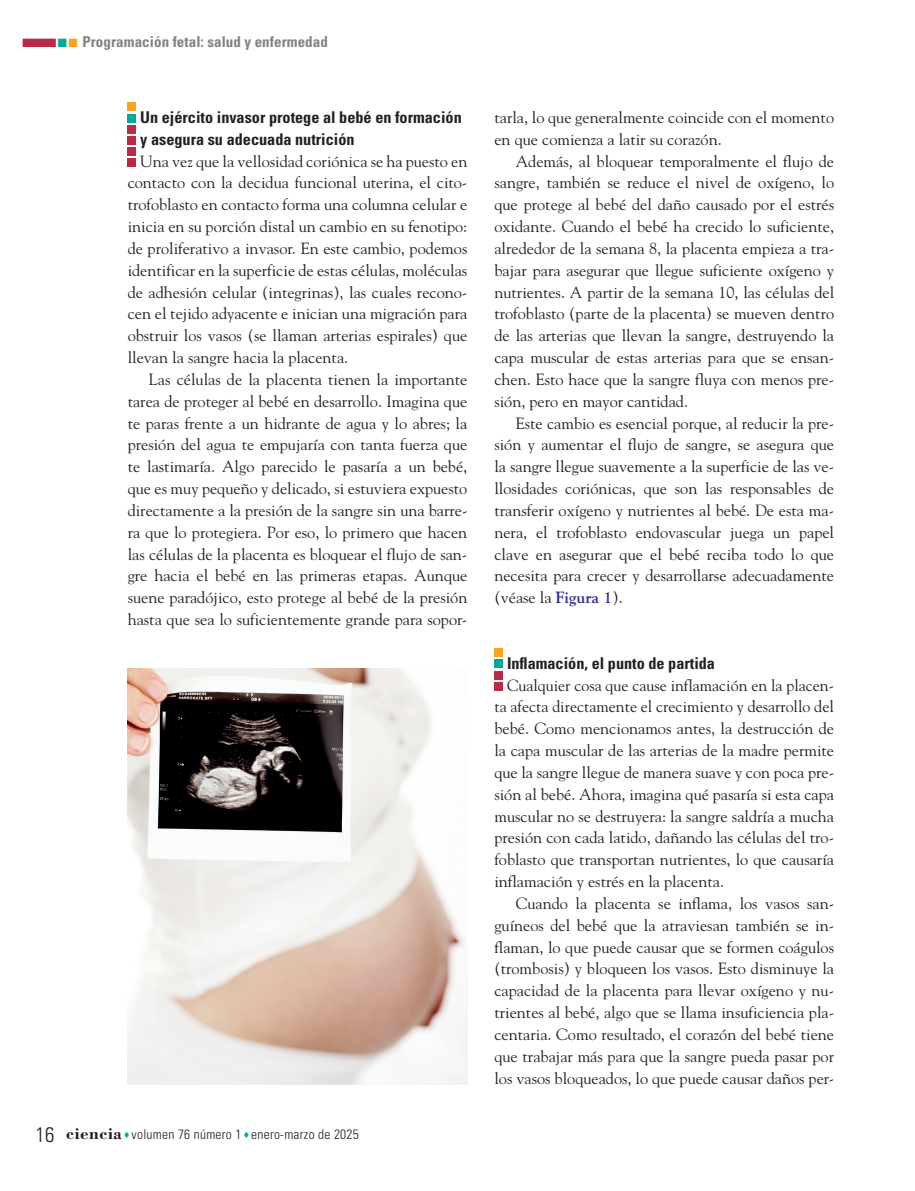
<style>
.page{position:relative;width:915px;height:1191px;background:#fff}
.page>*{position:absolute;margin:0;border:0;box-sizing:border-box;transform-origin:0 0}
._02N_Normal_Sin{font:16.2px/21.8px "Goudy Std";color:#231f20;text-align:justify}
._01N_Subtitulo1{font:700 condensed 16.2px/21.8px "Univers LT Std";color:#231f20}
.t1{font:700 condensed 15px "Univers LT Std";letter-spacing:.005em;color:#808285}
.t2{font:300 condensed 13.5px "Univers LT Std";letter-spacing:.02em;color:#231f20}
.s1{color:#bb2945}
.s2{color:#00a99b}
.s3{color:#f9a31e}
.s4{font-size:21px}
.s5{font-family:"Bodoni Std";font-weight:700;font-stretch:normal;font-size:17.25px}
.s6{font-weight:700;color:#2e3092}
</style>
<div class="page">
<div style="left:494px;top:682px;width:8px;height:8px;background:#bb2945"></div>
<div style="left:494px;top:671px;width:8px;height:8px;background:#bb2945"></div>
<div style="left:494px;top:660px;width:8px;height:8px;background:#00a99b"></div>
<div style="left:494px;top:648px;width:8px;height:9px;background:#f9a31e"></div>
<div style="left:128px;top:136px;width:8px;height:9px;background:#bb2945"></div>
<div style="left:128px;top:158px;width:8px;height:9px;background:#bb2945"></div>
<div style="left:128px;top:125px;width:8px;height:8px;background:#bb2945"></div>
<div style="left:128px;top:147px;width:8px;height:8px;background:#bb2945"></div>
<div style="left:128px;top:114px;width:8px;height:8px;background:#00a99b"></div>
<div style="left:128px;top:103px;width:8px;height:8px;background:#f9a31e"></div>
<img style="left:128px;top:669px;width:339px;height:415px">
<p class="t1" style="left:21px;top:32px;width:308px"><span class="s1">■</span><span class="s2">■</span><span class="s3">■</span> Programación fetal: salud y enfermedad</p>
<p class="_01N_Subtitulo1" style="left:140px;top:106px;width:323px">Un ejército invasor protege al bebé en formación y asegura su adecuada nutrición</p>
<p class="_02N_Normal_Sin" style="left:128px;top:150px;width:341px;text-indent:13px">Una vez que la vellosidad coriónica se ha puesto en contacto con la decidua funcional uterina, el cito&shy;trofoblasto en contacto forma una columna celular e inicia en su porción distal un cambio en su fenotipo: de proliferativo a invasor. En este cambio, podemos identificar en la superficie de estas células, moléculas de adhesión celular (integrinas), las cuales recono&shy;cen el tejido adyacente e inician una migración para obstruir los vasos (se llaman arterias espirales) que llevan la sangre hacia la placenta.</p>
<p class="_02N_Normal_Sin" style="left:128px;top:368px;width:341px;text-indent:21px">Las células de la placenta tienen la importante tarea de proteger al bebé en desarrollo. Imagina que te paras frente a un hidrante de agua y lo abres; la presión del agua te empujaría con tanta fuerza que te lastimaría. Algo parecido le pasaría a un bebé, que es muy pequeño y delicado, si estuviera expuesto directamente a la presión de la sangre sin una barre&shy;ra que lo protegiera. Por eso, lo primero que hacen las células de la placenta es bloquear el flujo de san&shy;gre hacia el bebé en las primeras etapas. Aunque suene paradójico, esto protege al bebé de la presión hasta que sea lo suficientemente grande para sopor-</p>
<p class="t2" style="left:36px;top:1126px;width:325px"><span class="s4">16</span> <span class="s5">ciencia</span> <span class="s2">♦</span> volumen 76 número 1 <span class="s2">♦</span> enero-marzo de 2025</p>
<p class="_02N_Normal_Sin" style="left:494px;top:106px;width:341px">tarla, lo que generalmente coincide con el momento en que comienza a latir su corazón.</p>
<p class="_02N_Normal_Sin" style="left:494px;top:150px;width:341px;text-indent:21px">Además, al bloquear temporalmente el flujo de sangre, también se reduce el nivel de oxígeno, lo que protege al bebé del daño causado por el estrés oxidante. Cuando el bebé ha crecido lo suficiente, alrededor de la semana 8, la placenta empieza a tra&shy;bajar para asegurar que llegue suficiente oxígeno y nutrientes. A partir de la semana 10, las células del trofoblasto (parte de la placenta) se mueven dentro de las arterias que llevan la sangre, destruyendo la capa muscular de estas arterias para que se ensan&shy;chen. Esto hace que la sangre fluya con menos pre&shy;sión, pero en mayor cantidad.</p>
<p class="_02N_Normal_Sin" style="left:494px;top:412px;width:341px;text-indent:21px">Este cambio es esencial porque, al reducir la pre&shy;sión y aumentar el flujo de sangre, se asegura que la sangre llegue suavemente a la superficie de las ve&shy;llosidades coriónicas, que son las responsables de transferir oxígeno y nutrientes al bebé. De esta ma&shy;nera, el trofoblasto endovascular juega un papel clave en asegurar que el bebé reciba todo lo que necesita para crecer y desarrollarse adecuadamente (véase la <span class="s6">Figura 1</span>).</p>
<p class="_01N_Subtitulo1" style="left:507px;top:652px;width:209px">Inflamación, el punto de partida</p>
<p class="_02N_Normal_Sin" style="left:494px;top:674px;width:341px;text-indent:13px">Cualquier cosa que cause inflamación en la placen&shy;ta afecta directamente el crecimiento y desarrollo del bebé. Como mencionamos antes, la destrucción de la capa muscular de las arterias de la madre permite que la sangre llegue de manera suave y con poca pre&shy;sión al bebé. Ahora, imagina qué pasaría si esta capa muscular no se destruyera: la sangre saldría a mucha presión con cada latido, dañando las células del tro&shy;foblasto que transportan nutrientes, lo que causaría inflamación y estrés en la placenta.</p>
<p class="_02N_Normal_Sin" style="left:494px;top:892px;width:341px;text-indent:21px">Cuando la placenta se inflama, los vasos san&shy;guíneos del bebé que la atraviesan también se in&shy;flaman, lo que puede causar que se formen coágulos (trombosis) y bloqueen los vasos. Esto disminuye la capacidad de la placenta para llevar oxígeno y nu&shy;trientes al bebé, algo que se llama insuficiencia pla&shy;centaria. Como resultado, el corazón del bebé tiene que trabajar más para que la sangre pueda pasar por los vasos bloqueados, lo que puede causar daños per-</p>
</div>
